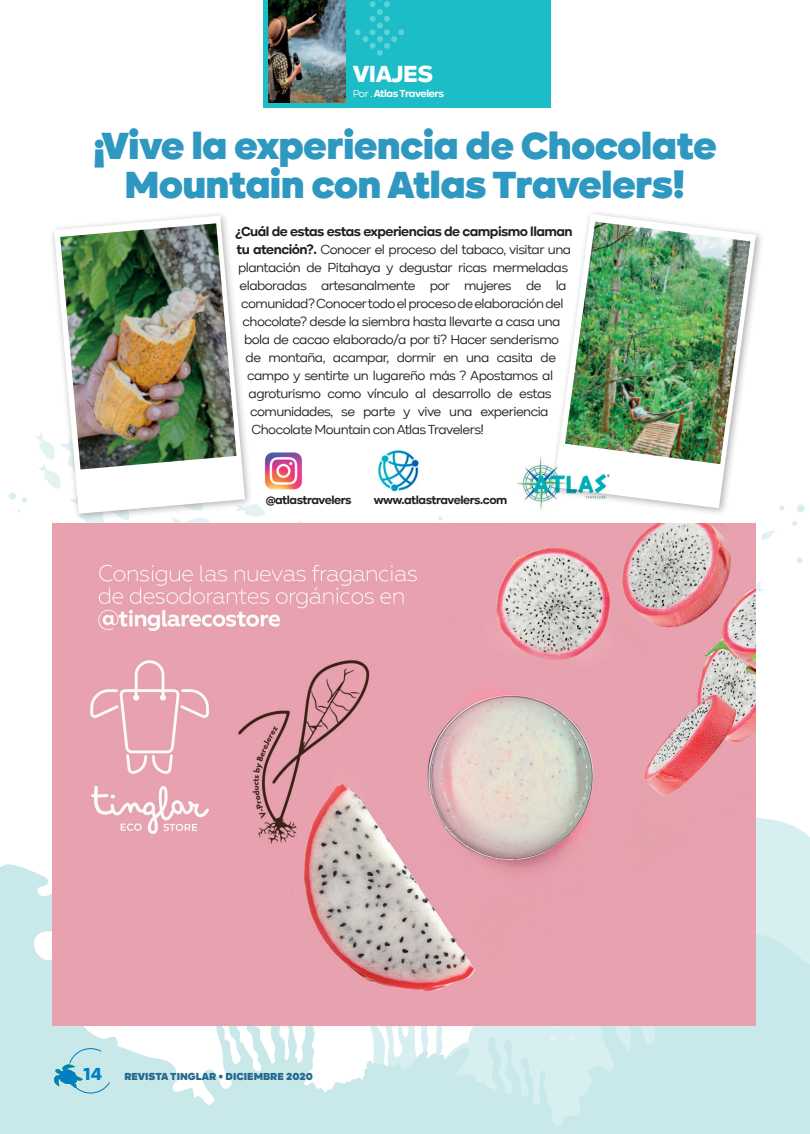
<style>
.page{position:relative;width:810px;height:1134px;background:#fff}
.page>*{position:absolute;margin:0;border:0;box-sizing:border-box;transform-origin:0 0}
.t1{font:800 39px/39px "Kinetika";letter-spacing:-.02em;color:#2e98c0;text-align:center}
.t2{font:900 24px "Kinetika";letter-spacing:-.02em;color:#fff}
.t3{font:13.5px "Kinetika";letter-spacing:-.04em;color:#231f20}
.t4{font:700 13.5px "Kinetika";letter-spacing:-.04em;color:#231f20}
.t5{font:700 12px "Kinetika";letter-spacing:-.04em;color:#231f20}
.t6{font:800 10.5px "Kinetika";color:#266a90}
.t7{font:700 10.5px "Kinetika";letter-spacing:-.04em;color:#fff}
.s1{font-weight:400}
.s2{font-weight:700}
.s3{font-weight:900;font-size:18px;color:#007fc4}
</style>
<div class="page">
<svg style="left:756px;top:581px;width:9px;height:13px"></svg>
<svg style="left:761px;top:529px;width:15px;height:11px"></svg>
<svg style="left:282px;top:521px;width:29px;height:3px"></svg>
<svg style="left:35px;top:433px;width:240px;height:138px"></svg>
<div style="left:9px;top:492px;width:7px;height:8px;background:#d7eff1;border-radius:50%"></div>
<svg style="left:22px;top:497px;width:5px;height:6px"></svg>
<svg style="left:797px;top:558px;width:6px;height:5px"></svg>
<div style="left:797px;top:505px;width:8px;height:7px;background:#d7eff1;border-radius:50%"></div>
<svg style="left:779px;top:506px;width:5px;height:5px"></svg>
<svg style="left:792px;top:521px;width:5px;height:5px"></svg>
<svg style="left:438px;top:517px;width:4px;height:4px"></svg>
<svg style="left:0;top:800px;width:809px;height:334px;fill:#c9e8e9"></svg>
<svg style="left:54px;top:1048px;width:62px;height:46px;background:#aad8e1"></svg>
<div style="left:49px;top:211px;width:205px;height:311px;background:#231f20;opacity:.35"></div>
<svg style="left:54px;top:216px;width:191px;height:298px"></svg>
<svg style="left:556px;top:214px;width:200px;height:294px"></svg>
<img style="left:53px;top:524px;width:703px;height:502px">
<div style="left:264px;top:0;width:287px;height:108px;background:#1cbdc6"></div>
<img style="left:269px;top:0;width:77px;height:103px">
<img style="left:60px;top:223px;width:177px;height:247px">
<img style="left:565px;top:222px;width:185px;height:242px">
<img style="left:263px;top:451px;width:39px;height:41px">
<img style="left:378px;top:451px;width:41px;height:41px">
<img style="left:517px;top:454px;width:95px;height:56px">
<svg style="left:355px;top:0;width:49px;height:56px"></svg>
<h2 class="t2" style="left:353px;top:59px;width:82px">VIAJES</h2>
<p class="t7" style="left:353px;top:87px;width:93px"><span class="s1">Por .</span> Atlas Travelers</p>
<h1 class="t1" style="left:93px;top:126px;width:625px">¡Vive la experiencia de Chocolate<br>Mountain con Atlas Travelers!</h1>
<p class="t4" style="left:235px;top:223px;width:339px">¿Cuál de estas estas experiencias de campismo llaman</p>
<p class="t3" style="left:237px;top:242px;width:336px"><span class="s2">tu atención?.</span> Conocer el proceso del tabaco, visitar una</p>
<p class="t3" style="left:238px;top:260px;width:331px">plantación de Pitahaya y degustar ricas mermeladas</p>
<p class="t3" style="left:240px;top:278px;width:328px">elaboradas artesanalmente por mujeres de la</p>
<p class="t3" style="left:241px;top:296px;width:324px">comunidad? Conocer todo el proceso de elaboración del</p>
<p class="t3" style="left:243px;top:314px;width:319px">chocolate? desde la siembra hasta llevarte a casa una</p>
<p class="t3" style="left:244px;top:332px;width:317px">bola de cacao elaborado/a por ti? Hacer senderismo</p>
<p class="t3" style="left:246px;top:350px;width:312px">de montaña, acampar, dormir en una casita de</p>
<p class="t3" style="left:247px;top:368px;width:308px">campo y sentirte un lugareño más ? Apostamos al</p>
<p class="t3" style="left:249px;top:386px;width:304px">agroturismo como vínculo al desarrollo de estas</p>
<p class="t3" style="left:250px;top:404px;width:300px">comunidades, se parte y vive una experiencia</p>
<p class="t3" style="left:252px;top:422px;width:234px">Chocolate Mountain con Atlas Travelers!</p>
<p class="t5" style="left:266px;top:492px;width:88px">@atlastravelers</p>
<p class="t5" style="left:374px;top:492px;width:135px">www.atlastravelers.com</p>
<p class="t6" style="left:84px;top:1070px;width:231px"><span class="s3">14</span> REVISTA TINGLAR • DICIEMBRE 2020</p>
</div>
